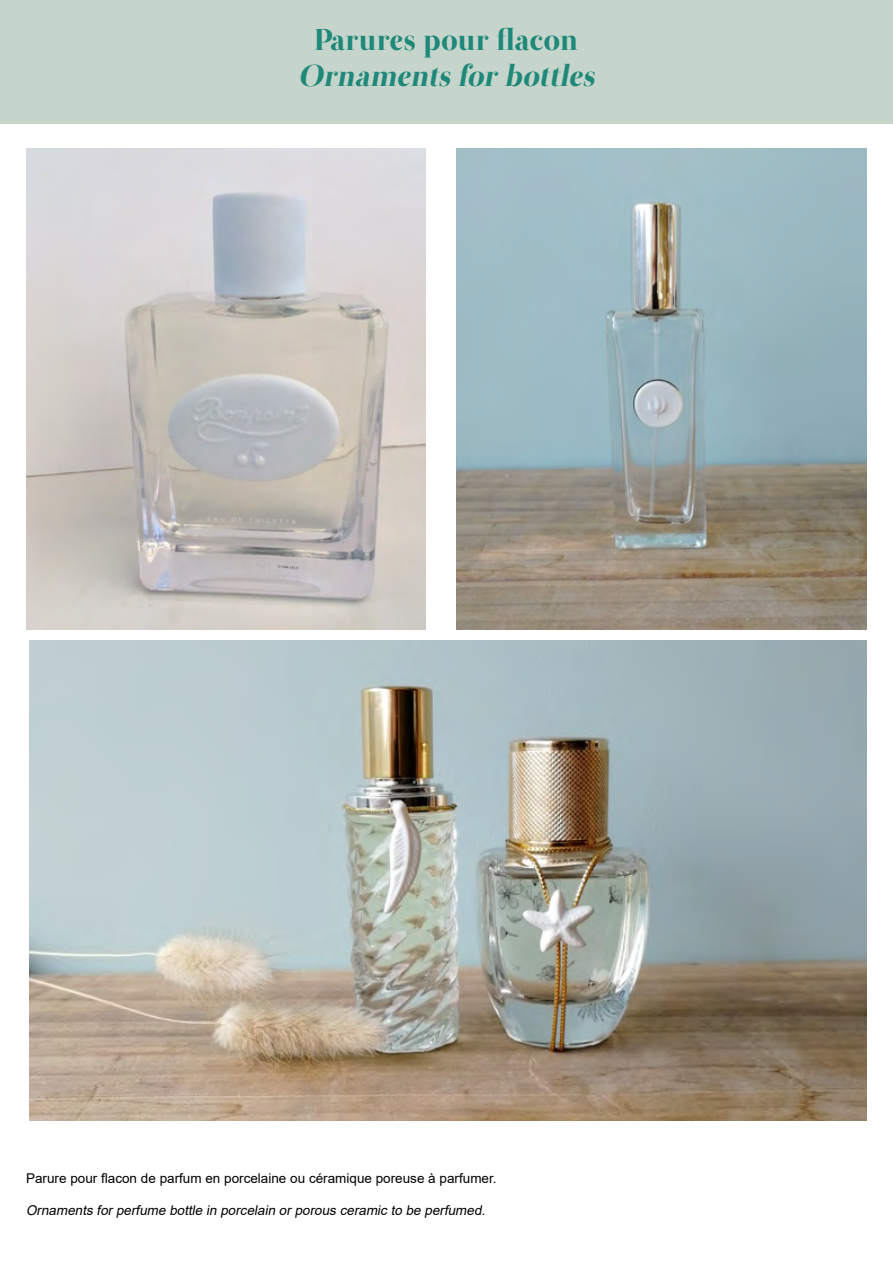
<style>
.page{position:relative;width:893px;height:1263px;background:#fff}
.page>*{position:absolute;margin:0;border:0;box-sizing:border-box;transform-origin:0 0}
.t1{font:italic 30px "Otama ep";color:#1e8879}
.t2{font:30px "Otama ep";color:#1e8879}
.t3{font:13.5px "Arial";color:#000}
.t4{font:italic 13.5px "Arial";color:#000}
</style>
<div class="page">
<div style="left:0;top:0;width:893px;height:124px;background:#c6d5cb"></div>
<img style="left:26px;top:149px;width:399px;height:480px">
<img style="left:29px;top:640px;width:838px;height:480px">
<img style="left:456px;top:149px;width:411px;height:480px">
<h1 class="t2" style="left:315px;top:21px;width:265px">Parures pour flacon</h1>
<h1 class="t1" style="left:298px;top:57px;width:304px">Ornaments for bottles</h1>
<p class="t3" style="left:26px;top:1169px;width:472px">Parure pour flacon de parfum en porcelaine ou céramique poreuse à parfumer.</p>
<p class="t4" style="left:26px;top:1201px;width:464px">Ornaments forperfume bottle in porcelain orporous ceramic to be perfumed.</p>
</div>
